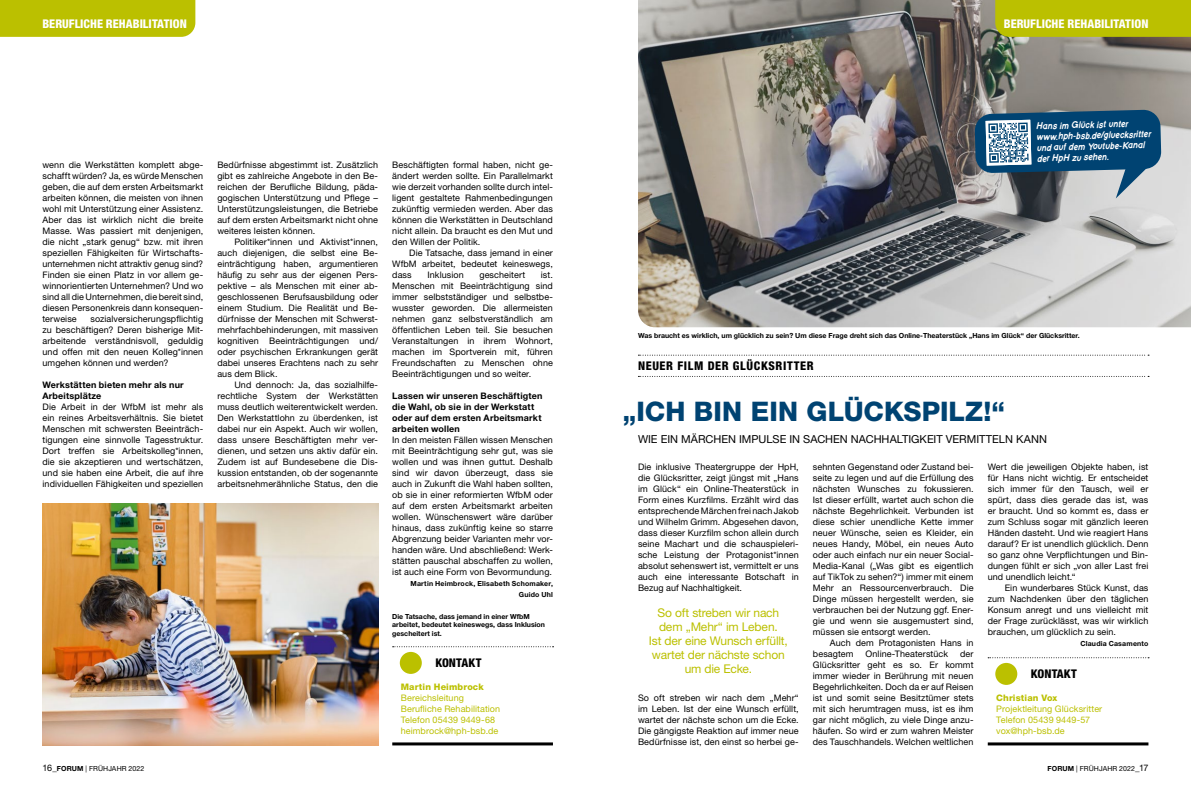
<style>
.page{position:relative;width:1191px;height:794px;background:#fff}
.page>*{position:absolute;margin:0;border:0;box-sizing:border-box;transform-origin:0 0}
.t1{font:800 27px "Helvetica Neue LT Std";letter-spacing:.005em;color:#004372}
.t2{font:12px/14px "Helvetica Neue LT Std";letter-spacing:-.015em;color:#bbc000;text-align:center}
.t3{font:800 condensed 12px "Helvetica Neue LT Std";color:#fff}
.t4{font:800 condensed 12px "Helvetica Neue LT Std";letter-spacing:.05em;color:#000}
.t5{font:800 condensed 12px "Helvetica Neue LT Std";letter-spacing:.005em;color:#000}
.t6{font:11px "Helvetica Neue LT Std";color:#000}
.t7{font:9px/11px "Helvetica Neue LT Std";letter-spacing:.01em;color:#000;text-align:justify}
.t8{font:700 9px/11px "Helvetica Neue LT Std";letter-spacing:.02em;color:#000}
.t9{font:9px/11px "Helvetica Neue LT Std";letter-spacing:.01em;color:#bbc000}
.t10{font:italic 700 9px/10.8px "Layout";color:#fff}
.t11{font:800 9px "Helvetica Neue LT Std";letter-spacing:.015em;color:#bbc000}
.t12{font:700 7px/8.4px "Helvetica Neue LT Std";color:#000}
.t13{font:700 7px/11px "Helvetica Neue LT Std";letter-spacing:.03em;color:#000;text-align:right}
.t14{font:7px "Helvetica Neue LT Std";letter-spacing:.015em;color:#000}
.t15{font:700 7px "Helvetica Neue LT Std";letter-spacing:.025em;color:#000}
.s1{font-size:9px}
.s2{font-weight:700}
</style>
<div class="page">
<img style="left:638px;top:0;width:553px;height:327px">
<div style="left:995px;top:0;width:196px;height:37px;background:#bbc000"></div>
<div style="left:0;top:0;width:195px;height:37px;background:#bbc000"></div>
<div style="left:400px;top:652px;width:22px;height:22px;background:#bbc000;border-radius:50%"></div>
<svg style="left:393px;top:646px;width:160px;height:1px"></svg>
<hr style="left:392px;top:742px;width:161px;height:3px;background:#000">
<div style="left:995px;top:663px;width:22px;height:22px;background:#bbc000;border-radius:50%"></div>
<svg style="left:988px;top:657px;width:161px;height:1px"></svg>
<hr style="left:987px;top:742px;width:161px;height:3px;background:#000">
<img style="left:42px;top:503px;width:336px;height:242px">
<svg style="left:638px;top:376px;width:511px;height:1px"></svg>
<svg style="left:638px;top:355px;width:511px;height:1px"></svg>
<svg style="left:974px;top:110px;width:187px;height:88px;background:#49718d"></svg>
<h2 class="t3" style="left:42px;top:17px;width:146px">BERUFLICHE REHABILITATION</h2>
<h2 class="t3" style="left:1004px;top:17px;width:146px">BERUFLICHE REHABILITATION</h2>
<p class="t7" style="left:43px;top:159px;width:162px">wenn die Werkstätten komplett abge&shy;schafft würden? Ja, es würde Menschen geben, die auf dem ersten Arbeitsmarkt arbeiten können, die meisten von ihnen wohl mit Unterstützung einer Assistenz.<br>Aber das ist wirklich nicht die breite Masse. Was passiert mit denjenigen, die nicht „stark genug“ bzw. mit ihren speziellen Fähigkeiten für Wirtschafts&shy;unternehmen nicht attraktiv genug sind?<br>Finden sie einen Platz in vor allem ge&shy;winnorientierten Unternehmen? Und wo sind all die Unternehmen, die bereit sind, diesen Personenkreis dann konsequen&shy;terweise</p>
<p class="t7" style="left:43px;top:313px;width:162px;text-indent:48px">sozialversicherungspflichtig zu beschäftigen? Deren bisherige Mit&shy;arbeitende verständnisvoll, geduldig und offen mit den neuen Kolleg*innen umgehen können und werden?</p>
<p class="t8" style="left:43px;top:379px;width:143px">Werkstätten bieten mehr als nur<br>Arbeitsplätze</p>
<p class="t7" style="left:43px;top:401px;width:162px">Die Arbeit in der WfbM ist mehr als ein reines Arbeitsverhältnis. Sie bietet Menschen mit schwersten Beeinträch&shy;tigungen eine sinnvolle Tagesstruktur.<br>Dort treffen sie Arbeitskolleg*innen, die sie akzeptieren und wertschätzen, und sie haben eine Arbeit, die auf ihre individuellen Fähigkeiten und speziellen</p>
<p class="t7" style="left:217px;top:159px;width:162px">Bedürfnisse abgestimmt ist. Zusätzlich gibt es zahlreiche Angebote in den Be&shy;reichen der Berufliche Bildung, päda&shy;gogischen Unterstützung und Pflege – Unterstützungsleistungen, die Betriebe auf dem ersten Arbeitsmarkt nicht ohne weiteres leisten können.</p>
<p class="t7" style="left:217px;top:236px;width:162px;text-indent:17px">Politiker*innen und Aktivist*innen, auch diejenigen, die selbst eine Be&shy;einträchtigung haben, argumentieren häufig zu sehr aus der eigenen Pers&shy;pektive – als Menschen mit einer ab&shy;geschlossenen Berufsausbildung oder einem Studium. Die Realität und Be&shy;dürfnisse der Menschen mit Schwerst&shy;mehrfachbehinderungen, mit massiven kognitiven Beeinträchtigungen und/ oder psychischen Erkrankungen gerät dabei unseres Erachtens nach zu sehr aus dem Blick.</p>
<p class="t7" style="left:217px;top:379px;width:162px;text-indent:17px">Und dennoch: Ja, das sozialhilfe&shy;rechtliche System der Werkstätten muss deutlich weiterentwickelt werden.<br>Den Werkstattlohn zu überdenken, ist dabei nur ein Aspekt. Auch wir wollen, dass unsere Beschäftigten mehr ver&shy;dienen, und setzen uns aktiv dafür ein.<br>Zudem ist auf Bundesebene die Dis&shy;kussion entstanden, ob der sogenannte arbeitsnehmerähnliche Status, den die</p>
<p class="t7" style="left:392px;top:159px;width:162px">Beschäftigten formal haben, nicht ge&shy;ändert werden sollte. Ein Parallelmarkt wie derzeit vorhanden sollte durch intel&shy;ligent gestaltete Rahmenbedingungen zukünftig vermieden werden. Aber das können die Werkstätten in Deutschland nicht allein. Da braucht es den Mut und den Willen der Politik.</p>
<p class="t7" style="left:392px;top:247px;width:162px;text-indent:17px">Die Tatsache, dass jemand in einer WfbM arbeitet, bedeutet keineswegs, dass</p>
<p class="t7" style="left:392px;top:269px;width:162px;text-indent:149px">ist.<br>Menschen mit Beeinträchtigung sind immer selbstständiger und selbstbe&shy;wusster geworden. Die allermeisten nehmen ganz selbstverständlich am öffentlichen Leben teil. Sie besuchen Veranstaltungen in ihrem Wohnort, machen im Sportverein mit, führen Freundschaften zu Menschen ohne Beeinträchtigungen und so weiter.</p>
<p class="t8" style="left:392px;top:390px;width:152px">Lassen wir unseren Beschäftigten die Wahl, ob sie in der Werkstatt oder auf dem ersten Arbeitsmarkt arbeiten wollen</p>
<p class="t7" style="left:392px;top:434px;width:162px">In den meisten Fällen wissen Menschen mit Beeinträchtigung sehr gut, was sie wollen und was ihnen guttut. Deshalb sind wir davon überzeugt, dass sie auch in Zukunft die Wahl haben sollten, ob sie in einer reformierten WfbM oder auf dem ersten Arbeitsmarkt arbeiten wollen. Wünschenswert wäre darüber hinaus, dass zukünftig keine so starre Abgrenzung beider Varianten mehr vor&shy;handen wäre. Und abschließend: Werk&shy;stätten pauschal abschaffen zu wollen, ist auch eine Form von Bevormundung.</p>
<p class="t13" style="left:410px;top:578px;width:144px">Martin Heimbrock, Elisabeth Schomaker,<br>Guido Uhl</p>
<p class="t7" style="left:427px;top:269px;width:38px">Inklusion</p>
<p class="t7" style="left:479px;top:269px;width:47px">gescheitert</p>
<p class="t12" style="left:392px;top:612px;width:154px">Die Tatsache, dass jemand in einer WfbM arbeitet, bedeutet keineswegs, dass Inklusion gescheitert ist.</p>
<h2 class="t5" style="left:435px;top:655px;width:48px">KONTAKT</h2>
<p class="t11" style="left:401px;top:682px;width:84px">Martin Heimbrock</p>
<p class="t9" style="left:401px;top:692px;width:101px">Bereichsleitung<br>Berufliche Rehabilitation<br>Telefon 05439 9449-68 heimbrock@hph-bsb.de</p>
<p class="t10" style="left:1036px;top:121px;width:116px;rotate:-2deg">Hans im Glück ist unter www.hph-bsb.de/gluecksritter und auf dem Youtube-Kanal der HpH zu sehen.</p>
<p class="t12" style="left:638px;top:331px;width:443px">Was braucht es wirklich, um glücklich zu sein? Um diese Frage dreht sich das Online-Theaterstück „Hans im Glück“ der Glücksritter.</p>
<h2 class="t4" style="left:638px;top:358px;width:177px">NEUER FILM DER GLÜCKSRITTER</h2>
<h1 class="t1" style="left:623px;top:395px;width:384px">„ICH BIN EIN GLÜCKSPILZ!“</h1>
<p class="t6" style="left:638px;top:432px;width:410px">WIE EIN MÄRCHEN IMPULSE IN SACHEN NACHHALTIGKEIT VERMITTELN KANN</p>
<p class="t7" style="left:638px;top:461px;width:162px">Die inklusive Theatergruppe der HpH, die Glücksritter, zeigt jüngst mit „Hans im Glück“ ein Online-Theaterstück in Form eines Kurzfilms. Erzählt wird das entsprechende Märchen frei nach Jakob und Wilhelm Grimm. Abgesehen davon, dass dieser Kurzfilm schon allein durch seine Machart und die schauspieleri&shy;sche Leistung der Protagonist*innen absolut sehenswert ist, vermittelt er uns auch eine interessante Botschaft in Bezug auf Nachhaltigkeit.</p>
<h2 class="t2" style="left:649px;top:606px;width:140px">So oft streben wir nach dem „Mehr“ im Leben.<br>Ist der eine Wunsch erfüllt, wartet der nächste schon um die Ecke.</h2>
<p class="t7" style="left:638px;top:692px;width:162px">So oft streben wir nach dem „Mehr“ im Leben. Ist der eine Wunsch erfüllt, wartet der nächste schon um die Ecke.<br>Die gängigste Reaktion auf immer neue Bedürfnisse ist, den einst so herbei ge-</p>
<p class="t7" style="left:813px;top:461px;width:162px">sehnten Gegenstand oder Zustand bei&shy;seite zu legen und auf die Erfüllung des nächsten Wunsches zu fokussieren.<br>Ist dieser erfüllt, wartet auch schon die nächste Begehrlichkeit. Verbunden ist diese schier unendliche Kette immer neuer Wünsche, seien es Kleider, ein neues Handy, Möbel, ein neues Auto oder auch einfach nur ein neuer Social-Media-Kanal („Was gibt es eigentlich auf TikTok zu sehen?“) immer mit einem Mehr an Ressourcenverbrauch. Die Dinge müssen hergestellt werden, sie verbrauchen bei der Nutzung ggf. Ener&shy;gie und wenn sie ausgemustert sind, müssen sie entsorgt werden.</p>
<p class="t7" style="left:813px;top:637px;width:162px;text-indent:17px">Auch dem Protagonisten Hans in besagtem</p>
<p class="t7" style="left:865px;top:648px;width:84px">Online-Theaterstück</p>
<p class="t7" style="left:813px;top:648px;width:162px;text-indent:147px">der Glücksritter geht es so. Er kommt immer wieder in Berührung mit neuen Begehrlichkeiten. Doch da er auf Reisen ist und somit seine Besitztümer stets mit sich herumtragen muss, ist es ihm gar nicht möglich, zu viele Dinge anzu&shy;häufen. So wird er zum wahren Meister des Tauschhandels. Welchen weltlichen</p>
<p class="t7" style="left:987px;top:461px;width:162px">Wert die jeweiligen Objekte haben, ist für Hans nicht wichtig. Er entscheidet sich immer für den Tausch, weil er spürt, dass dies gerade das ist, was er braucht. Und so kommt es, dass er zum Schluss sogar mit gänzlich leeren Händen dasteht. Und wie reagiert Hans darauf? Er ist unendlich glücklich. Denn so ganz ohne Verpflichtungen und Bin&shy;dungen fühlt er sich „von aller Last frei und unendlich leicht.“</p>
<p class="t7" style="left:987px;top:582px;width:162px;text-indent:17px">Ein wunderbares Stück Kunst, das zum Nachdenken über den täglichen Konsum anregt und uns vielleicht mit der Frage zurücklässt, was wir wirklich brauchen, um glücklich zu sein.</p>
<p class="t15" style="left:1080px;top:639px;width:69px">Claudia Casamento</p>
<h2 class="t5" style="left:1031px;top:666px;width:48px">KONTAKT</h2>
<p class="t11" style="left:996px;top:693px;width:63px">Christian Vox</p>
<p class="t9" style="left:996px;top:703px;width:108px">Projektleitung Glücksritter<br>Telefon 05439 9449-57 vox@hph-bsb.de</p>
<p class="t14" style="left:43px;top:764px;width:103px"><span class="s1">16_</span><span class="s2">FORUM</span> | FRÜHJAHR 2022</p>
<p class="t14" style="left:1047px;top:764px;width:102px"><span class="s2">FORUM</span> | FRÜHJAHR 2022<span class="s1">_17</span></p>
</div>
